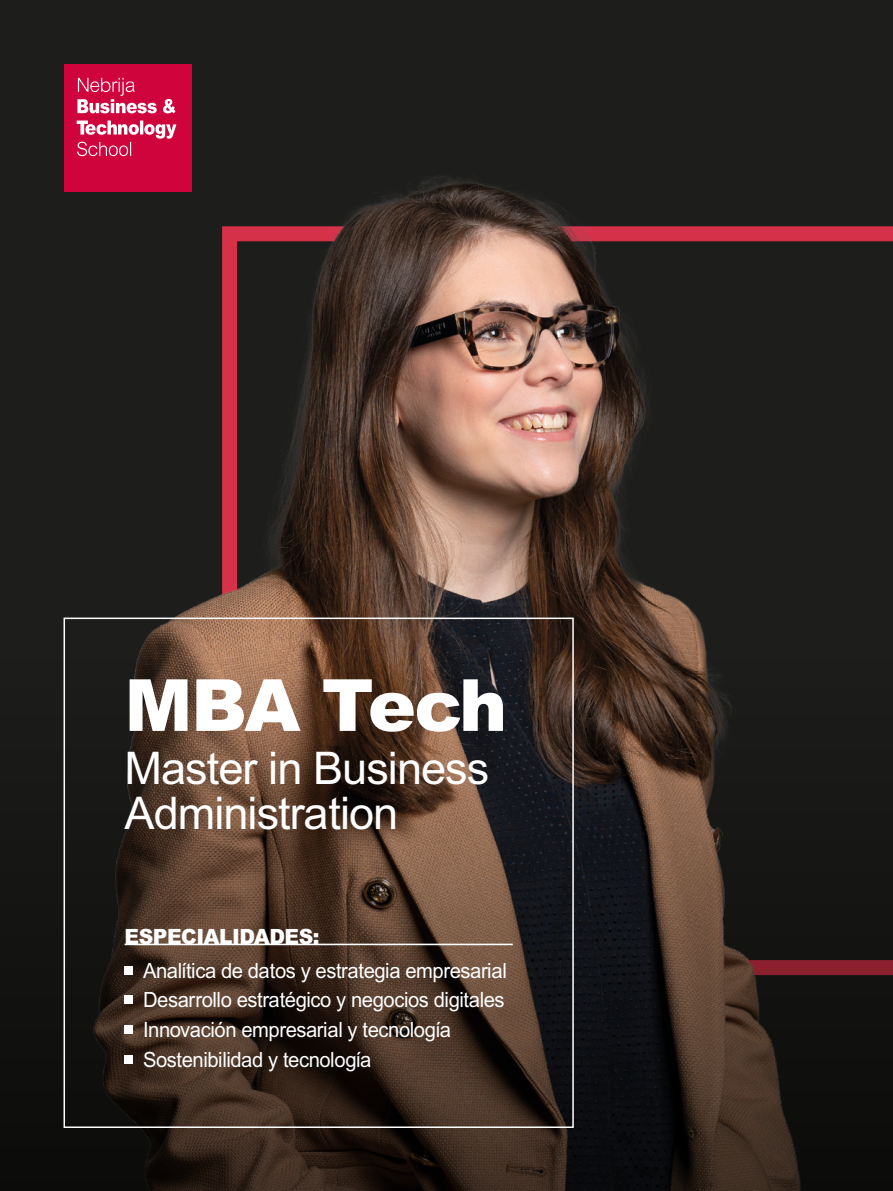
<style>
.page{position:relative;width:893px;height:1191px;background:#1d1d1b}
.page>*{position:absolute;margin:0;border:0;box-sizing:border-box;transform-origin:0 0}
.TXT_GRAL{font:900 72px "Arial MT Pro";letter-spacing:-.035em;color:#fff}
.TXT_GRAL-2{font:45px/45px "Arial MT Pro";letter-spacing:-.02em;color:#fff}
.TXT_GRAL-3{font:21px "Arial MT Pro";letter-spacing:-.02em;color:#fff;scale:.96 1}
.TXT_GRAL-4{font:900 21px "Arial MT Pro";letter-spacing:-.02em;color:#fff;scale:.96 1}
</style>
<div class="page">
<img style="left:63px;top:143px;width:777px;height:515px">
<svg style="left:0;top:658px;width:893px;height:533px"></svg>
<div style="left:64px;top:64px;width:127px;height:127px;background:#d0043d"></div>
<svg style="left:77px;top:121px;width:99px;height:35px"></svg>
<svg style="left:77px;top:78px;width:99px;height:35px"></svg>
<div style="left:64px;top:617px;width:510px;height:511px;border:2px solid #fff"></div>
<hr style="left:125px;top:943px;width:388px;height:2px;background:#fff">
<div style="left:125px;top:966px;width:8px;height:8px;background:#fff"></div>
<div style="left:125px;top:995px;width:8px;height:9px;background:#fff"></div>
<div style="left:125px;top:1025px;width:8px;height:9px;background:#fff"></div>
<div style="left:125px;top:1055px;width:8px;height:8px;background:#fff"></div>
<p class="TXT_GRAL" style="left:125px;top:660px;width:384px">MBA Tech</p>
<p class="TXT_GRAL-2" style="left:125px;top:748px;width:366px">Master in Business<br>Administration</p>
<p class="TXT_GRAL-4" style="left:125px;top:923px;width:205px">ESPECIALIDADES:</p>
<p class="TXT_GRAL-3" style="left:143px;top:958px;width:380px">Analítica de datos y estrategia empresarial</p>
<p class="TXT_GRAL-3" style="left:143px;top:988px;width:378px">Desarrollo estratégico y negocios digitales</p>
<p class="TXT_GRAL-3" style="left:143px;top:1017px;width:322px">Innovación empresarial y tecnología</p>
<p class="TXT_GRAL-3" style="left:143px;top:1047px;width:239px">Sostenibilidad y tecnología</p>
</div>
